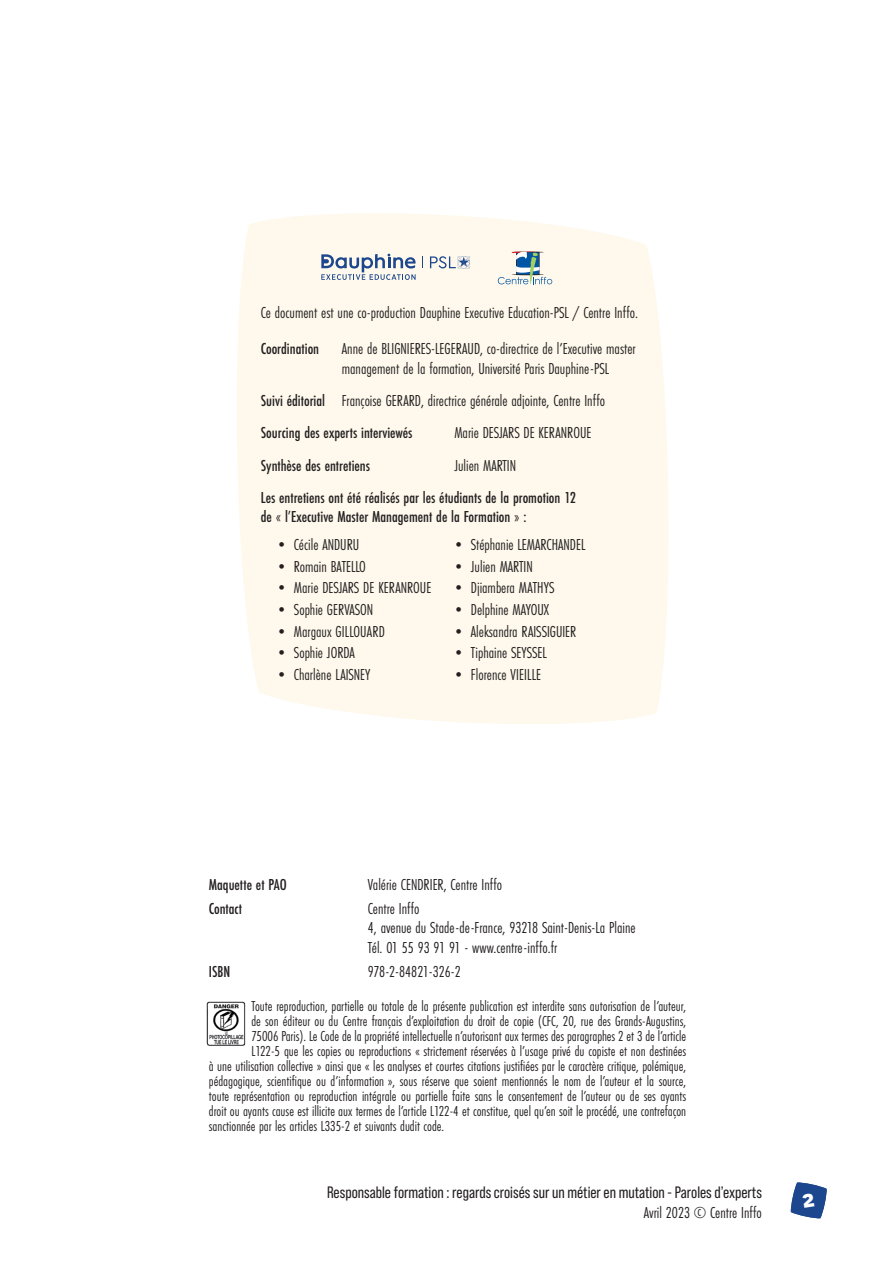
<style>
.page{position:relative;width:893px;height:1263px;background:#fff}
.page>*{position:absolute;margin:0;border:0;box-sizing:border-box;transform-origin:0 0}
.texte_synthese{font:16.5px/19.5px "Futura PT Cond";color:#231f20}
.texte_synthese-2{font:500 16.5px/19.5px "Futura PT Cond";color:#231f20}
.t1{font:16.5px "Bebas Neue Pro";color:#231f20}
.texte_synthese-3{font:15px "Futura PT Cond";color:#231f20}
.s1{font-weight:500}
</style>
<div class="page">
<img style="left:207px;top:1001px;width:38px;height:45px">
<div style="left:237px;top:213px;width:432px;height:511px;background:#fef9ec"></div>
<svg style="left:422px;top:256px;width:1px;height:12px"></svg>
<svg style="left:430px;top:256px;width:40px;height:12px"></svg>
<svg style="left:321px;top:254px;width:95px;height:26px;background:#b7c1ce"></svg>
<svg style="left:498px;top:251px;width:54px;height:33px;background:#becdcf"></svg>
<svg style="left:791px;top:1182px;width:36px;height:36px"></svg>
<p class="texte_synthese" style="left:261px;top:302px;width:379px">Ce document est une co-production Dauphine Executive Education-PSL / Centre Inffo.</p>
<p class="texte_synthese-2" style="left:261px;top:339px;width:60px">Coordination</p>
<p class="texte_synthese" style="left:342px;top:339px;width:295px">Anne de BLIGNIERES-LEGERAUD, co-directrice de l’Executive master management de la formation, Université Paris Dauphine-PSL</p>
<p class="texte_synthese" style="left:261px;top:391px;width:346px"><span class="s1">Suivi éditorial</span> Françoise GERARD, directrice générale adjointe, Centre Inffo</p>
<p class="texte_synthese-2" style="left:261px;top:423px;width:153px">Sourcing des experts interviewés</p>
<p class="texte_synthese" style="left:454px;top:423px;width:138px">Marie DESJARS DE KERANROUE</p>
<p class="texte_synthese-2" style="left:261px;top:455px;width:111px">Synthèse des entretiens</p>
<p class="texte_synthese" style="left:454px;top:455px;width:63px">Julien MARTIN</p>
<p class="texte_synthese-2" style="left:261px;top:487px;width:317px">Les entretiens ont été réalisés par les étudiants de la promotion 12 de « l’Executive Master Management de la Formation » :</p>
<p class="texte_synthese" style="left:274px;top:535px;width:87px">• Cécile ANDURU</p>
<p class="texte_synthese" style="left:274px;top:557px;width:94px">• Romain BATELLO</p>
<p class="texte_synthese" style="left:274px;top:578px;width:159px">• Marie DESJARS DE KERANROUE</p>
<p class="texte_synthese" style="left:274px;top:600px;width:101px">• Sophie GERVASON</p>
<p class="texte_synthese" style="left:274px;top:621px;width:113px">• Margaux GILLOUARD</p>
<p class="texte_synthese" style="left:274px;top:643px;width:83px">• Sophie JORDA</p>
<p class="texte_synthese" style="left:274px;top:665px;width:98px">• Charlène LAISNEY</p>
<p class="texte_synthese" style="left:451px;top:535px;width:136px">• Stéphanie LEMARCHANDEL</p>
<p class="texte_synthese" style="left:451px;top:557px;width:84px">• Julien MARTIN</p>
<p class="texte_synthese" style="left:451px;top:578px;width:105px">• Djiambera MATHYS</p>
<p class="texte_synthese" style="left:451px;top:600px;width:100px">• Delphine MAYOUX</p>
<p class="texte_synthese" style="left:451px;top:621px;width:127px">• Aleksandra RAISSIGUIER</p>
<p class="texte_synthese" style="left:451px;top:643px;width:98px">• Tiphaine SEYSSEL</p>
<p class="texte_synthese" style="left:451px;top:665px;width:92px">• Florence VIEILLE</p>
<p class="texte_synthese-2" style="left:209px;top:875px;width:79px">Maquette et PAO</p>
<p class="texte_synthese" style="left:368px;top:875px;width:136px">Valérie CENDRIER, Centre Inffo</p>
<p class="texte_synthese-2" style="left:209px;top:899px;width:35px">Contact</p>
<p class="texte_synthese" style="left:368px;top:899px;width:269px">Centre Inffo<br>4, avenue du Stade-de-France, 93218 Saint-Denis-La Plaine</p>
<p class="texte_synthese" style="left:368px;top:938px;width:191px">Tél. 01 55 93 91 91 - www.centre-inffo.fr</p>
<p class="texte_synthese-2" style="left:209px;top:961px;width:23px">ISBN</p>
<p class="texte_synthese" style="left:368px;top:961px;width:95px">978-2-84821-326-2</p>
<p class="texte_synthese-3" style="left:251px;top:997px;width:436px">Toute reproduction, partielle ou totale de la présente publication est interdite sans autorisation de l’auteur,</p>
<p class="texte_synthese-3" style="left:251px;top:1012px;width:436px">de son éditeur ou du Centre français d’exploitation du droit de copie (CFC, 20, rue des Grands-Augustins,</p>
<p class="texte_synthese-3" style="left:251px;top:1027px;width:436px">75006 Paris). Le Code de la propriété intellectuelle n’autorisant aux termes des paragraphes 2 et 3 de l’article</p>
<p class="texte_synthese-3" style="left:251px;top:1042px;width:436px">L122-5 que les copies ou reproductions « strictement réservées à l’usage privé du copiste et non destinées</p>
<p class="texte_synthese-3" style="left:209px;top:1057px;width:479px">à une utilisation collective » ainsi que « les analyses et courtes citations justifiées par le caractère critique, polémique,</p>
<p class="texte_synthese-3" style="left:209px;top:1072px;width:479px">pédagogique, scientifique ou d’information », sous réserve que soient mentionnés le nom de l’auteur et la source,</p>
<p class="texte_synthese-3" style="left:209px;top:1087px;width:479px">toute représentation ou reproduction intégrale ou partielle faite sans le consentement de l’auteur ou de ses ayants</p>
<p class="texte_synthese-3" style="left:209px;top:1102px;width:479px">droit ou ayants cause est illicite aux termes de l’article L122-4 et constitue, quel qu’en soit le procédé, une contrefaçon</p>
<p class="texte_synthese-3" style="left:209px;top:1117px;width:237px">sanctionnée par les articles L335-2 et suivants dudit code.</p>
<p class="t1" style="left:327px;top:1183px;width:436px">Responsable formation : regards croisés sur un métier en mutation - Paroles d’experts</p>
<p class="texte_synthese" style="left:644px;top:1202px;width:120px">Avril 2023 © Centre Inffo</p>
</div>
